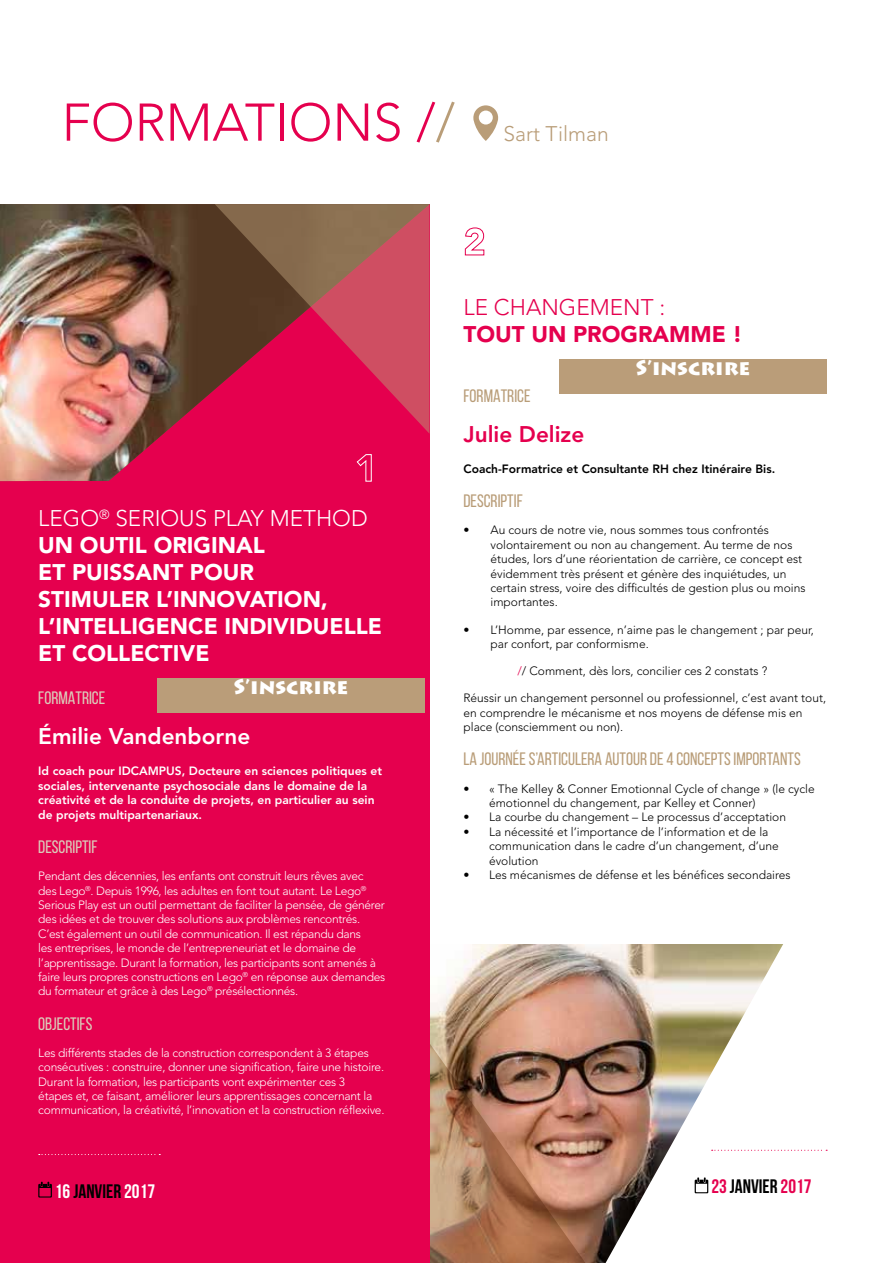
<style>
.page{position:relative;width:893px;height:1263px;background:#fff}
.page>*{position:absolute;margin:0;border:0;box-sizing:border-box;transform-origin:0 0}
.t1{font:300 52.5px "Avenir";color:#e5004e}
.t2{font:900 22.5px/27px "Avenir";color:#fff}
.t3{font:800 22.5px "Avenir";color:#fff}
.t4{font:900 22.5px "Avenir";color:#e5004e}
.t5{font:300 22.5px "Avenir";color:#e5004e}
.t6{font:800 22.5px "Avenir";color:#e5004e}
.t7{font:900 21px "Lithos Pro";color:#fff}
.t8{font:300 21px "Avenir";color:#b99d78}
.t9{font:700 19.5px "Bebas Neue";color:#000}
.t10{font:18px "Bebas Neue";color:#b99d78}
.t11{font:18px "Bebas Neue";color:#dbccba}
.t12{font:300 12px/14.4px "Avenir";letter-spacing:-.025em;color:#fff}
.t13{font:300 12px/14.4px "Avenir";color:#000}
.t14{font:800 12px/14.4px "Avenir";color:#fff}
.t15{font:800 12px "Avenir";color:#000}
.s1{color:#b99d78}
.s2{font-weight:300}
.s3{color:#e5004e}
.s4{color:#fff}
</style>
<div class="page">
<img style="left:450px;top:944px;width:156px;height:48px">
<img style="left:429px;top:992px;width:177px;height:271px">
<svg style="left:473px;top:105px;width:25px;height:36px"></svg>
<div style="left:0;top:204px;width:429px;height:1059px;background:#e5004e"></div>
<svg style="left:465px;top:227px;width:19px;height:28px"></svg>
<img style="left:0;top:204px;width:357px;height:277px">
<svg style="left:357px;top:454px;width:15px;height:28px"></svg>
<svg style="left:215px;top:204px;width:214px;height:230px"></svg>
<svg style="left:39px;top:1154px;width:121px;height:1px"></svg>
<svg style="left:38px;top:1182px;width:14px;height:15px"></svg>
<img style="left:606px;top:944px;width:222px;height:318px">
<svg style="left:712px;top:1150px;width:115px;height:1px"></svg>
<svg style="left:695px;top:1177px;width:13px;height:16px"></svg>
<div style="left:157px;top:678px;width:268px;height:34px;background:#ba9d79"></div>
<div style="left:559px;top:359px;width:268px;height:34px;background:#ba9d79"></div>
<h1 class="t1" style="left:62px;top:92px;width:395px">FORMATIONS /<span class="s1">/</span></h1>
<h3 class="t8" style="left:504px;top:121px;width:107px">Sart Tilman</h3>
<h2 class="t2" style="left:38px;top:505px;width:345px"><span class="s2">LEGO</span><sup>®</sup> <span class="s2">SERIOUS PLAY METHOD<br></span>UN OUTIL ORIGINAL<br>ET PUISSANT POUR<br>STIMULER L’INNOVATION,<br>L’INTELLIGENCE INDIVIDUELLE<br>ET COLLECTIVE</h2>
<h3 class="t11" style="left:38px;top:688px;width:69px">FORMATRICE</h3>
<h2 class="t3" style="left:38px;top:723px;width:214px">Émilie Vandenborne</h2>
<p class="t14" style="left:38px;top:764px;width:345px">Id coach pour IDCAMPUS, Docteure en sciences politiques et sociales, intervenante psychosociale dans le domaine de la créativité et de la conduite de projets, en particulier au sein de projets multipartenariaux.</p>
<h3 class="t11" style="left:38px;top:837px;width:61px">DESCRIPTIF</h3>
<p class="t12" style="left:38px;top:869px;width:349px">Pendant des décennies, les enfants ont construit leurs rêves avec<br>des Lego<sup>®</sup>. Depuis 1996, les adultes en font tout autant. Le Lego<sup>® </sup>Serious Play est un outil permettant de faciliter la pensée, de générer des idées et de trouver des solutions aux problèmes rencontrés.<br>C’est également un outil de communication. Il est répandu dans<br>les entreprises, le monde de l’entrepreneuriat et le domaine de l’apprentissage. Durant la formation, les participants sont amenés à faire leurs propres constructions en Lego<sup>®</sup> en réponse aux demandes du formateur et grâce à des Lego<sup>®</sup> présélectionnés.</p>
<h3 class="t11" style="left:38px;top:1014px;width:56px">OBJECTIFS</h3>
<p class="t12" style="left:38px;top:1045px;width:348px">Les différents stades de la construction correspondent à 3 étapes consécutives : construire, donner une signification, faire une histoire.<br>Durant la formation, les participants vont expérimenter ces 3<br>étapes et, ce faisant, améliorer leurs apprentissages concernant la communication, la créativité, l’innovation et la construction réflexive.</p>
<h3 class="t7" style="left:234px;top:673px;width:116px">S’inscrire</h3>
<h2 class="t5" style="left:463px;top:294px;width:203px">LE CHANGEMENT :</h2>
<h2 class="t4" style="left:463px;top:320px;width:281px">TOUT UN PROGRAMME !</h2>
<h3 class="t7" style="left:636px;top:354px;width:116px">S’inscrire</h3>
<h3 class="t10" style="left:463px;top:386px;width:69px">FORMATRICE</h3>
<h2 class="t6" style="left:463px;top:420px;width:122px">Julie Delize</h2>
<p class="t15" style="left:463px;top:462px;width:313px">Coach-Formatrice et Consultante RH chez Itinéraire Bis.</p>
<h3 class="t10" style="left:463px;top:491px;width:61px">DESCRIPTIF</h3>
<p class="t13" style="left:490px;top:523px;width:317px;text-indent:-27px">• Au cours de notre vie, nous sommes tous confrontés volontairement ou non au changement. Au terme de nos études, lors d’une réorientation de carrière, ce concept est évidemment très présent et génère des inquiétudes, un certain stress, voire des difficultés de gestion plus ou moins importantes.</p>
<p class="t13" style="left:490px;top:622px;width:325px;text-indent:-27px">• L’Homme, par essence, n’aime pas le changement ; par peur, par confort, par conformisme.</p>
<p class="t13" style="left:517px;top:664px;width:251px"><span class="s3">/</span>/ Comment, dès lors, concilier ces 2 constats ?</p>
<p class="t13" style="left:463px;top:691px;width:364px">Réussir un changement personnel ou professionnel, c’est avant tout, en comprendre le mécanisme et nos moyens de défense mis en place (consciemment ou non).</p>
<h3 class="t10" style="left:463px;top:749px;width:339px">LA JOURNÉE S’ARTICULERA AUTOUR DE 4 CONCEPTS IMPORTANTS</h3>
<p class="t13" style="left:489px;top:781px;width:327px;text-indent:-26px">• « The Kelley &amp; Conner Emotionnal Cycle of change » (le cycle émotionnel du changement, par Kelley et Conner)</p>
<p class="t13" style="left:463px;top:810px;width:324px">• La courbe du changement – Le processus d’acceptation</p>
<p class="t13" style="left:489px;top:824px;width:291px;text-indent:-26px">• La nécessité et l’importance de l’information et de la communication dans le cadre d’un changement, d’une évolution</p>
<p class="t13" style="left:463px;top:868px;width:329px">• Les mécanismes de défense et les bénéfices secondaires</p>
<h3 class="t9" style="left:55px;top:1180px;width:102px"><span class="s4">16</span> JANVIER <span class="s4">2017</span></h3>
<h3 class="t9" style="left:711px;top:1176px;width:102px"><span class="s3">23</span> JANVIER <span class="s3">2017</span></h3>
</div>
